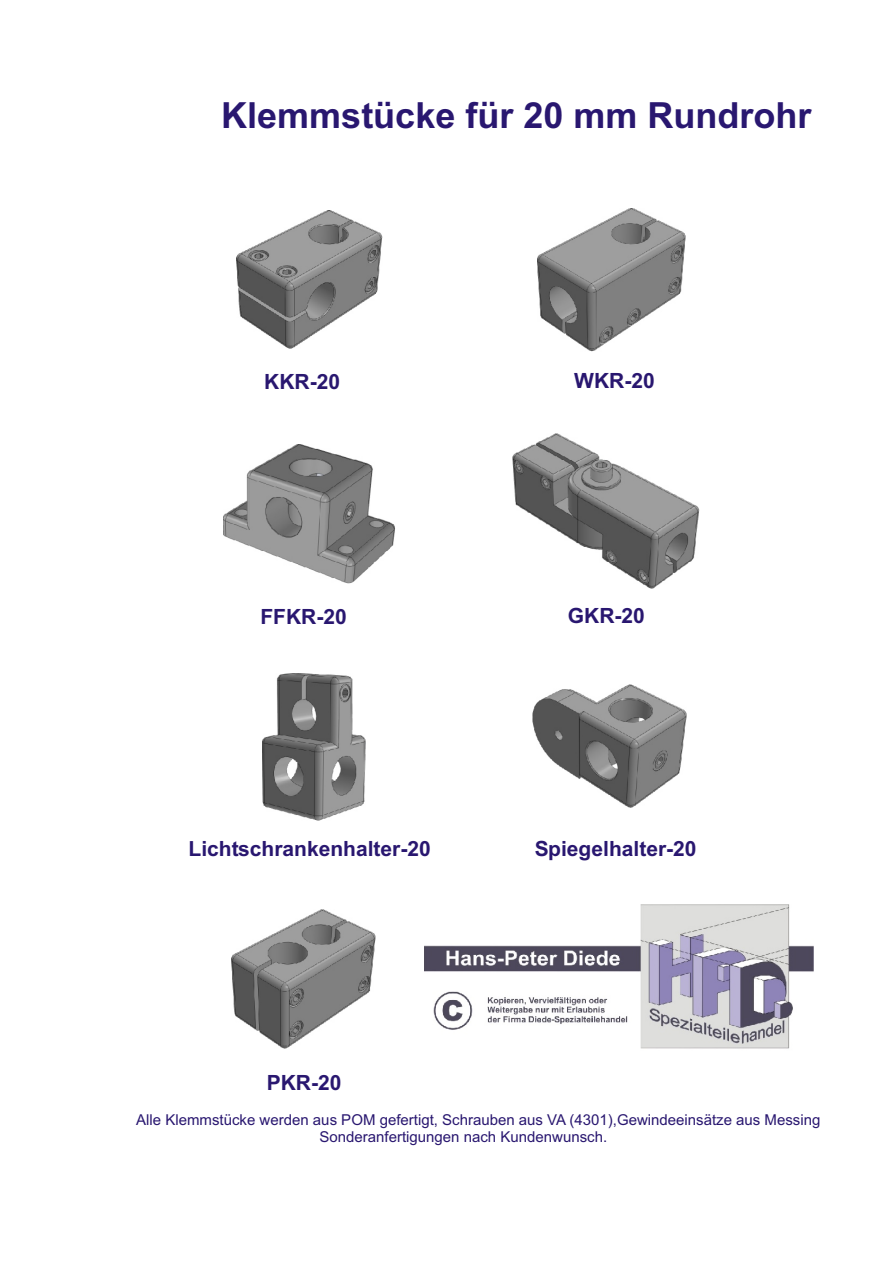
<style>
.page{position:relative;width:894px;height:1263px;background:#fff}
.page>*{position:absolute;margin:0;border:0;box-sizing:border-box;transform-origin:0 0}
.t1{font:700 36px "Arial";color:#291770}
.t2{font:700 21px "Arial";color:#291770}
.t3{font:15px/16.8px "Arial";color:#291770}
</style>
<div class="page">
<img style="left:425px;top:904px;width:388px;height:145px">
<img style="left:237px;top:211px;width:146px;height:138px">
<img style="left:537px;top:208px;width:149px;height:143px">
<img style="left:224px;top:444px;width:171px;height:140px">
<img style="left:513px;top:433px;width:187px;height:156px">
<img style="left:262px;top:674px;width:103px;height:147px">
<img style="left:533px;top:685px;width:154px;height:123px">
<img style="left:231px;top:910px;width:144px;height:138px">
<h1 class="t1" style="left:221px;top:102px;width:592px">Klemmstücke für 20 mm Rundrohr</h1>
<h2 class="t2" style="left:264px;top:374px;width:77px">KKR-20</h2>
<h2 class="t2" style="left:574px;top:373px;width:82px">WKR-20</h2>
<h2 class="t2" style="left:260px;top:608px;width:88px">FFKR-20</h2>
<h2 class="t2" style="left:568px;top:608px;width:79px">GKR-20</h2>
<h2 class="t2" style="left:189px;top:841px;width:244px">Lichtschrankenhalter-20</h2>
<h2 class="t2" style="left:535px;top:840px;width:163px">Spiegelhalter-20</h2>
<h2 class="t2" style="left:267px;top:1075px;width:76px">PKR-20</h2>
<p class="t3" style="left:320px;top:1113px;width:502px;text-indent:-183px">Alle Klemmstücke werden aus POM gefertigt, Schrauben aus VA (4301),Gewindeeinsätze aus Messing<br>Sonderanfertigungen nach Kundenwunsch.</p>
</div>
